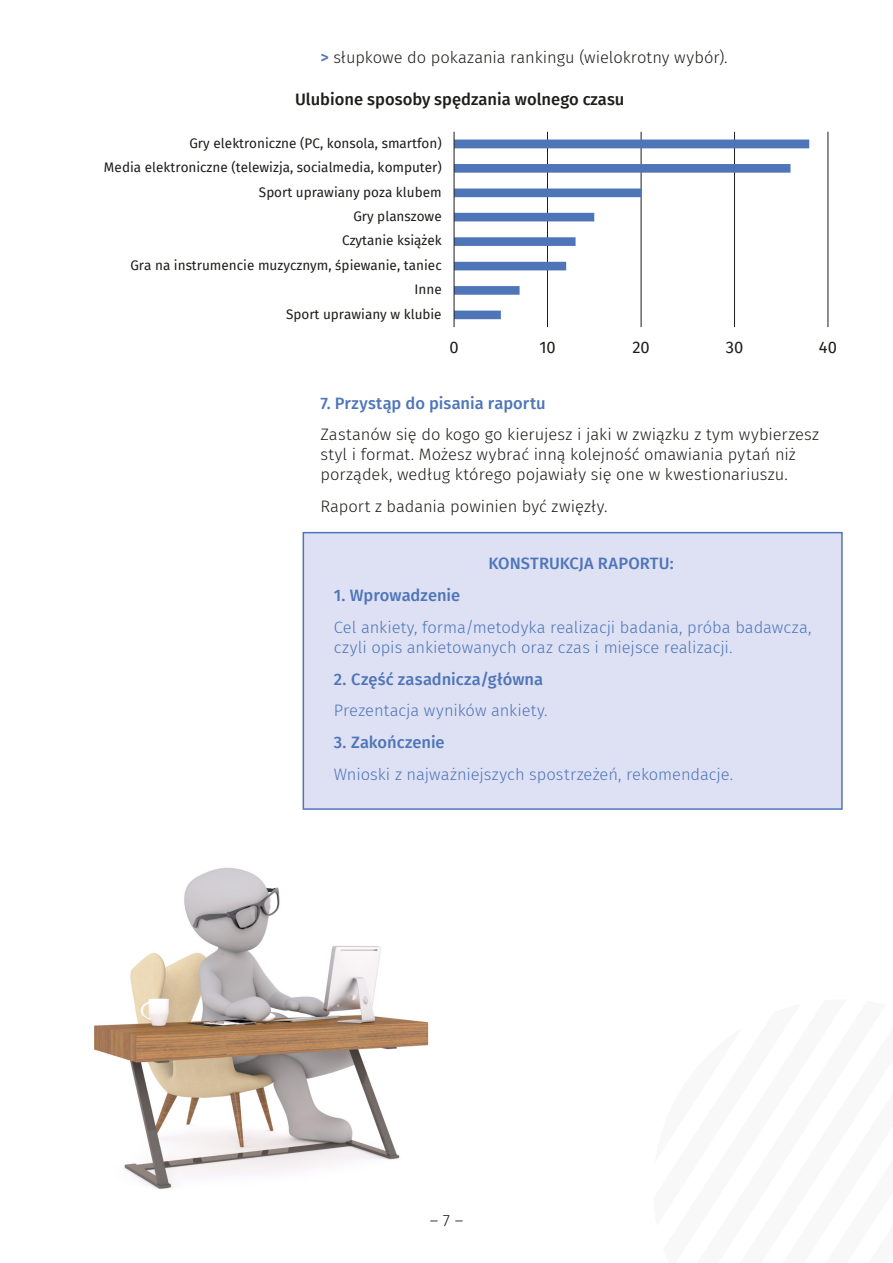
<style>
.page{position:relative;width:893px;height:1263px;background:#fff}
.page>*{position:absolute;margin:0;border:0;box-sizing:border-box;transform-origin:0 0}
.t1{font:300 16.5px/19.8px "Fira Sans";color:#1d1d1b}
.t2{font:300 16.5px/31.8px "Fira Sans";color:#4f75b9}
.t3{font:500 16.5px "Fira Sans";color:#4f75b9}
.t4{font:500 16.5px "Fira Sans";color:#1d1d1b}
.t5{font:16.5px "Fira Sans";color:#1d1d1b}
.t6{font:13.5px "Fira Sans";color:#1d1d1b}
.s1{font-weight:500;color:#4f75b9}
.s2{font-weight:500}
</style>
<div class="page">
<div style="left:303px;top:532px;width:540px;height:278px;background:#dee1f3;border:2px solid #4f75b9"></div>
<hr style="left:827px;top:132px;width:1px;height:195px;background:#1d1d1b">
<hr style="left:734px;top:132px;width:1px;height:195px;background:#1d1d1b">
<hr style="left:641px;top:132px;width:1px;height:195px;background:#1d1d1b">
<hr style="left:547px;top:132px;width:1px;height:195px;background:#1d1d1b">
<svg style="left:455px;top:140px;width:354px;height:179px"></svg>
<hr style="left:454px;top:132px;width:1px;height:195px;background:#1d1d1b">
<img style="left:94px;top:867px;width:335px;height:322px">
<p class="t1" style="left:320px;top:48px;width:409px"><span class="s1">&gt;</span> słupkowe do pokazania rankingu (wielokrotny wybór).</p>
<p class="t4" style="left:295px;top:86px;width:331px">Ulubione sposoby spędzania wolnego czasu</p>
<p class="t6" style="left:190px;top:133px;width:254px">Gry elektroniczne (PC, konsola, smartfon)</p>
<p class="t6" style="left:104px;top:157px;width:339px">Media elektroniczne (telewizja, socialmedia, komputer)</p>
<p class="t6" style="left:259px;top:182px;width:184px">Sport uprawiany poza klubem</p>
<p class="t6" style="left:353px;top:206px;width:90px">Gry planszowe</p>
<p class="t6" style="left:342px;top:231px;width:101px">Czytanie książek</p>
<p class="t6" style="left:130px;top:255px;width:313px">Gra na instrumencie muzycznym, śpiewanie, taniec</p>
<p class="t6" style="left:415px;top:279px;width:29px">Inne</p>
<p class="t6" style="left:286px;top:304px;width:157px">Sport uprawiany w klubie</p>
<p class="t5" style="left:449px;top:335px;width:11px">0</p>
<p class="t5" style="left:539px;top:335px;width:18px">10</p>
<p class="t5" style="left:632px;top:335px;width:19px">20</p>
<p class="t5" style="left:726px;top:335px;width:19px">30</p>
<p class="t5" style="left:819px;top:335px;width:20px">40</p>
<h2 class="t3" style="left:320px;top:389px;width:227px">7. Przystąp do pisania raportu</h2>
<p class="t1" style="left:320px;top:425px;width:500px">Zastanów się do kogo go kierujesz i jaki w związku z tym wybierzesz styl i format. Możesz wybrać inną kolejność omawiania pytań niż porządek, według którego pojawiały się one w kwestionariuszu.</p>
<p class="t1" style="left:320px;top:496px;width:289px">Raport z badania powinien być zwięzły.</p>
<p class="t3" style="left:489px;top:550px;width:187px">KONSTRUKCJA RAPORTU:</p>
<p class="t2" style="left:334px;top:579px;width:479px"><span class="s2">1. Wprowadzenie<br></span>Cel ankiety, forma/metodyka realizacji badania, próba badawcza,</p>
<p class="t2" style="left:334px;top:631px;width:400px">czyli opis ankietowanych oraz czas i miejsce realizacji.</p>
<p class="t2" style="left:334px;top:663px;width:215px"><span class="s2">2. Część zasadnicza/główna<br></span>Prezentacja wyników ankiety.</p>
<p class="t2" style="left:334px;top:726px;width:401px"><span class="s2">3. Zakończenie<br></span>Wnioski z najważniejszych spostrzeżeń, rekomendacje.</p>
<p class="t1" style="left:430px;top:1210px;width:35px">– 7 –</p>
</div>
